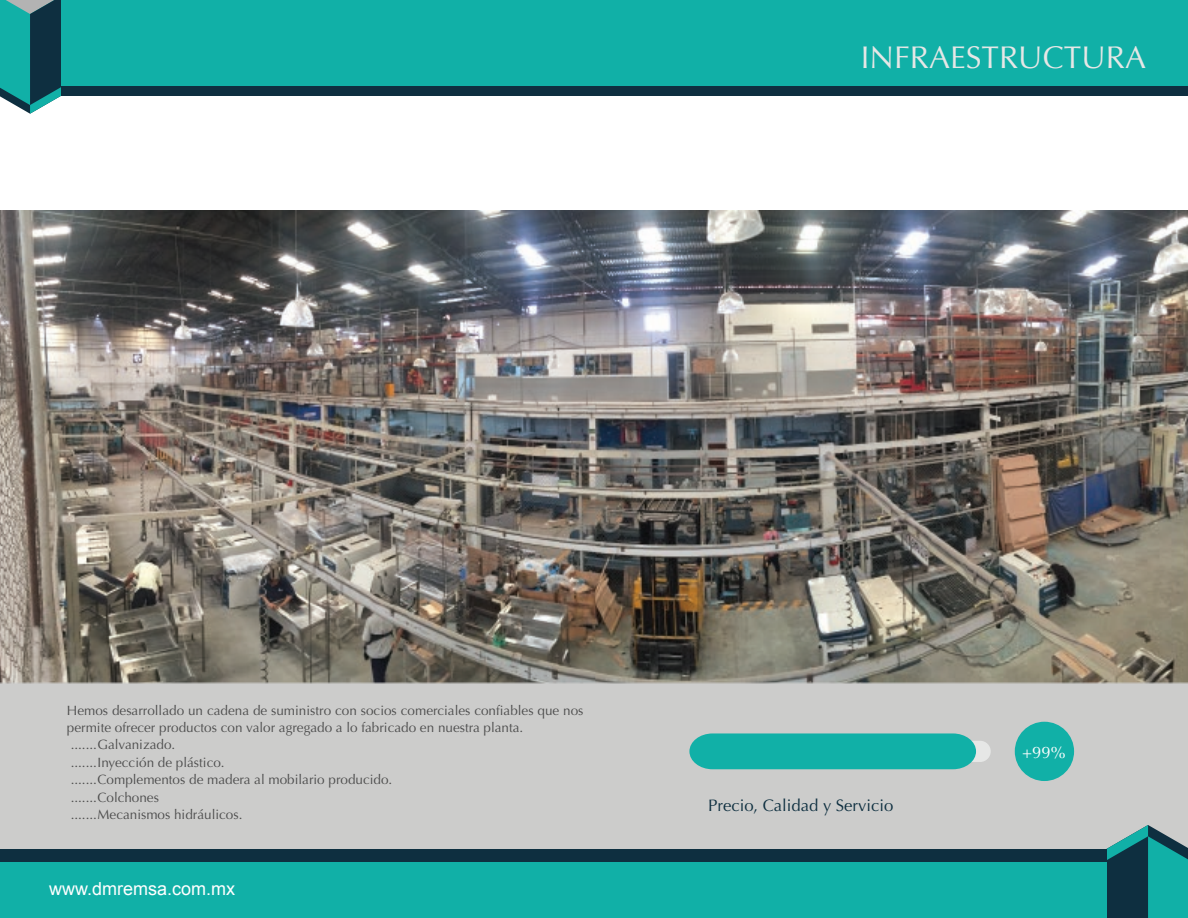
<style>
.page{position:relative;width:1188px;height:918px;background:#fff}
.page>*{position:absolute;margin:0;border:0;box-sizing:border-box;transform-origin:0 0}
.t1{font:31.5px "Optima";color:#e6e7e6}
.t2{font:18px "Arial";color:#fff}
.t3{font:16.65px "Optima";color:#0e2f40}
.t4{font:16.65px "Optima";color:#fff}
.t5{font:13.5px/17.4px "Optima";color:#4d4d4d}
</style>
<div class="page">
<div style="left:0;top:683px;width:1188px;height:166px;background:#cccccb"></div>
<svg style="left:0;top:0;width:62px;height:114px;background:#2a7e81"></svg>
<div style="left:62px;top:0;width:1126px;height:87px;background:#11b0a7"></div>
<div style="left:62px;top:86px;width:1126px;height:9px;background:#0e2f40"></div>
<svg style="left:1107px;top:825px;width:81px;height:93px;background:#267a7d"></svg>
<div style="left:0;top:861px;width:1107px;height:57px;background:#11b0a7"></div>
<div style="left:0;top:849px;width:1107px;height:13px;background:#0e2f40"></div>
<div style="left:696px;top:741px;width:295px;height:21px;background:#e6e7e6;border-radius:11px"></div>
<div style="left:689px;top:733px;width:287px;height:36px;background:#11b0a7"></div>
<div style="left:1015px;top:722px;width:59px;height:59px;background:#11b0a7;border-radius:50%"></div>
<img style="left:0;top:210px;width:1188px;height:474px">
<h1 class="t1" style="left:861px;top:39px;width:287px">INFRAESTRUCTURA</h1>
<p class="t5" style="left:67px;top:702px;width:518px">Hemos desarrollado un cadena de suministro con socios comerciales confiables que nos permite ofrecer productos con valor agregado a lo fabricado en nuestra planta. .......Galvanizado.<br>.......Inyección de plástico.<br>.......Complementos de madera al mobilario producido.<br>.......Colchones<br>.......Mecanismos hidráulicos.</p>
<h2 class="t2" style="left:49px;top:877px;width:188px">www.dmremsa.com.mx</h2>
<p class="t3" style="left:708px;top:796px;width:187px">Precio, Calidad y Servicio</p>
<p class="t4" style="left:1022px;top:743px;width:45px">+99%</p>
</div>
